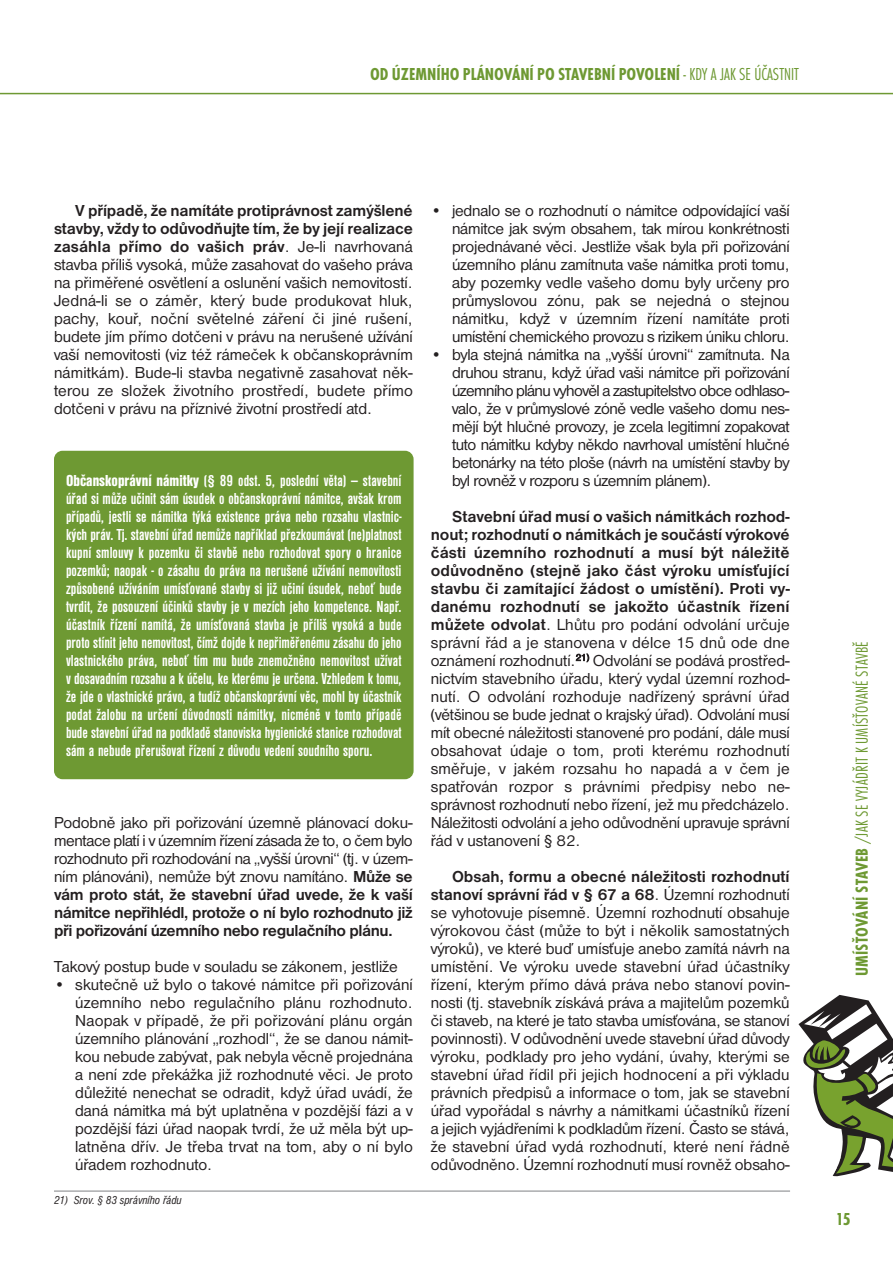
<style>
.page{position:relative;width:893px;height:1263px;background:#fff}
.page>*{position:absolute;margin:0;border:0;box-sizing:border-box;transform-origin:0 0}
.t1{font:700 condensed 18px "Futura TOT";color:#6e9933}
.t2{font:18px "Futura TOT Ligh Cond";letter-spacing:.015em;color:#6e9933}
.t3{font:16.5px/18px "Nimbus San DCE";color:#231f20;text-align:justify}
.t4{font:16.5px/18px "Nimbus San DCE Bol Con";color:#fff;text-align:justify}
.t5{font:12px "Nimbus San DCE Reg Con Ita";color:#231f20}
.s1{font-family:"Futura TOT Ligh Cond";font-weight:400;font-stretch:normal}
.s2{font-weight:700}
.s3{font-family:"Nimbus San DCE Bla Con"}
.s4{font-family:"Futura TOT";font-weight:700;font-stretch:condensed}
</style>
<div class="page">
<hr style="left:0;top:93px;width:893px;height:1px;background:#6e9933">
<svg style="left:798px;top:995px;width:95px;height:181px"></svg>
<hr style="left:54px;top:1191px;width:736px;height:1px;background:#808284">
<div style="left:54px;top:451px;width:360px;height:328px;background:#6e9933;border-radius:9px"></div>
<p class="t1" style="left:370px;top:68px;width:430px">OD ÚZEMNÍHO PLÁNOVÁNÍ PO STAVEBNÍ POVOLENÍ <span class="s1">- KDY A JAK SE ÚČASTNIT</span></p>
<p class="t3" style="left:54px;top:203px;width:360px;text-indent:21px"><span class="s2">V případě, že namítáte protiprávnost zamýšlené stavby, vždy to odůvodňujte tím, že by její realizace zasáhla přímo do vašich práv</span>. Je-li navrhovaná stavba příliš vysoká, může zasahovat do vašeho práva na přiměřené osvětlení a oslunění vašich nemovitostí.<br>Jedná-li se o záměr, který bude produkovat hluk, pachy, kouř, noční světelné záření či jiné rušení, budete jím přímo dotčeni v právu na nerušené užívání vaší nemovitosti (viz též rámeček k občanskoprávním námitkám). Bude-li stavba negativně zasahovat něk&shy;terou ze složek životního prostředí, budete přímo dotčeni v právu na příznivé životní prostředí atd.</p>
<p class="t4" style="left:66px;top:473px;width:337px"><span class="s3">Občanskoprávní námitky</span> (§ 89 odst. 5, poslední věta) — stavební úřad si může učinit sám úsudek o občanskoprávní námitce, avšak krom případů, jestli se námitka týká existence práva nebo rozsahu vlastnic&shy;kých práv. Tj. stavební úřad nemůže například přezkoumávat (ne)platnost kupní smlouvy k pozemku či stavbě nebo rozhodovat spory o hranice pozemků; naopak - o zásahu do práva na nerušené užívání nemovitosti způsobené užíváním umísťované stavby si již učiní úsudek, neboť bude tvrdit, že posouzení účinků stavby je v mezích jeho kompetence. Např. účastník řízení namítá, že umísťovaná stavba je příliš vysoká a bude proto stínit jeho nemovitost, čímž dojde k nepřiměřenému zásahu do jeho vlastnického práva, neboť tím mu bude znemožněno nemovitost užívat v dosavadním rozsahu a k účelu, ke kterému je určena. Vzhledem k tomu, že jde o vlastnické právo, a tudíž občanskoprávní věc, mohl by účastník podat žalobu na určení důvodnosti námitky, nicméně v tomto případě bude stavební úřad na podkladě stanoviska hygienické stanice rozhodovat sám a nebude přerušovat řízení z důvodu vedení soudního sporu.</p>
<p class="t3" style="left:54px;top:815px;width:360px">Podobně jako při pořizování územně plánovací doku&shy;mentace platí i v územním řízení zásada že to, o čem bylo rozhodnuto při rozhodování na „vyšší úrovni“ (tj. v územ&shy;ním plánováni), nemůže být znovu namítáno. <span class="s2">Může se vám proto stát, že stavební úřad uvede, že k vaší námitce nepřihlédl, protože o ní bylo rozhodnuto již při pořizování územního nebo regulačního plánu.</span></p>
<p class="t3" style="left:54px;top:959px;width:345px">Takový postup bude v souladu se zákonem, jestliže</p>
<p class="t3" style="left:75px;top:977px;width:339px;text-indent:-21px">• skutečně už bylo o takové námitce při pořizování územního nebo regulačního plánu rozhodnuto.<br>Naopak v případě, že při pořizování plánu orgán územního plánování „rozhodl“, že se danou námit&shy;kou nebude zabývat, pak nebyla věcně projednána a není zde překážka již rozhodnuté věci. Je proto důležité nenechat se odradit, když úřad uvádí, že daná námitka má být uplatněna v pozdější fázi a v pozdější fázi úřad naopak tvrdí, že už měla být up&shy;latněna dřív. Je třeba trvat na tom, aby o ní bylo úřadem rozhodnuto.</p>
<p class="t5" style="left:54px;top:1196px;width:129px">21) Srov. § 83 správního řádu</p>
<p class="t3" style="left:452px;top:203px;width:339px;text-indent:-21px">• jednalo se o rozhodnutí o námitce odpovídající vaší námitce jak svým obsahem, tak mírou konkrétnosti projednávané věci. Jestliže však byla při pořizování územního plánu zamítnuta vaše námitka proti tomu, aby pozemky vedle vašeho domu byly určeny pro průmyslovou zónu, pak se nejedná o stejnou námitku, když v územním řízení namítáte proti umístění chemického provozu s rizikem úniku chloru.</p>
<p class="t3" style="left:452px;top:347px;width:339px;text-indent:-21px">• byla stejná námitka na „vyšší úrovni“ zamítnuta. Na druhou stranu, když úřad vaši námitce při pořizování územního plánu vyhověl a zastupitelstvo obce odhlaso&shy;valo, že v průmyslové zóně vedle vašeho domu nes&shy;mějí být hlučné provozy, je zcela legitimní zopakovat tuto námitku kdyby někdo navrhoval umístění hlučné betonárky na této ploše (návrh na umístění stavby by byl rovněž v rozporu s územním plánem).</p>
<p class="t3" style="left:431px;top:509px;width:361px;text-indent:21px"><span class="s2">Stavební úřad musí o vašich námitkách rozhod&shy;nout; rozhodnutí o námitkách je součástí výrokové části územního rozhodnutí a musí být náležitě odůvodněno (stejně jako část výroku umísťující stavbu či zamítající žádost o umístění). Proti vy&shy;danému rozhodnutí se jakožto účastník řízení můžete odvolat</span>. Lhůtu pro podání odvolání určuje správní řád a je stanovena v délce 15 dnů ode dne oznámení rozhodnutí.<sup>21)</sup> Odvolání se podává prostřed&shy;nictvím stavebního úřadu, který vydal územní rozhod&shy;nutí. O odvolání rozhoduje nadřízený správní úřad (většinou se bude jednat o krajský úřad). Odvolání musí mít obecné náležitosti stanovené pro podání, dále musí obsahovat údaje o tom, proti kterému rozhodnutí směřuje, v jakém rozsahu ho napadá a v čem je spatřován rozpor s právními předpisy nebo ne&shy;správnost rozhodnutí nebo řízení, jež mu předcházelo.<br>Náležitosti odvolání a jeho odůvodnění upravuje správní řád v ustanovení § 82.</p>
<p class="t3" style="left:431px;top:869px;width:360px;text-indent:21px"><span class="s2">Obsah, formu a obecné náležitosti rozhodnutí stanoví správní řád v § 67 a 68</span>. Územní rozhodnutí se vyhotovuje písemně. Územní rozhodnutí obsahuje výrokovou část (může to být i několik samostatných výroků), ve které buď umísťuje anebo zamítá návrh na umístění. Ve výroku uvede stavební úřad účastníky řízení, kterým přímo dává práva nebo stanoví povin&shy;nosti (tj. stavebník získává práva a majitelům pozemků či staveb, na které je tato stavba umísťována, se stanoví povinnosti). V odůvodnění uvede stavební úřad důvody výroku, podklady pro jeho vydání, úvahy, kterými se stavební úřad řídil při jejich hodnocení a při výkladu právních předpisů a informace o tom, jak se stavební úřad vypořádal s návrhy a námitkami účastníků řízení a jejich vyjádřeními k podkladům řízení. Často se stává, že stavební úřad vydá rozhodnutí, které není řádně odůvodněno. Územní rozhodnutí musí rovněž obsaho-</p>
<p class="t2" style="left:856px;top:976px;width:336px;rotate:-90deg"><span class="s4">UMÍSŤOVÁNÍ STAVEB</span> /JAK SE VYJÁDŘIT K UMÍSŤOVANÉ STAVBĚ</p>
<p class="t1" style="left:836px;top:1213px;width:16px">15</p>
</div>
